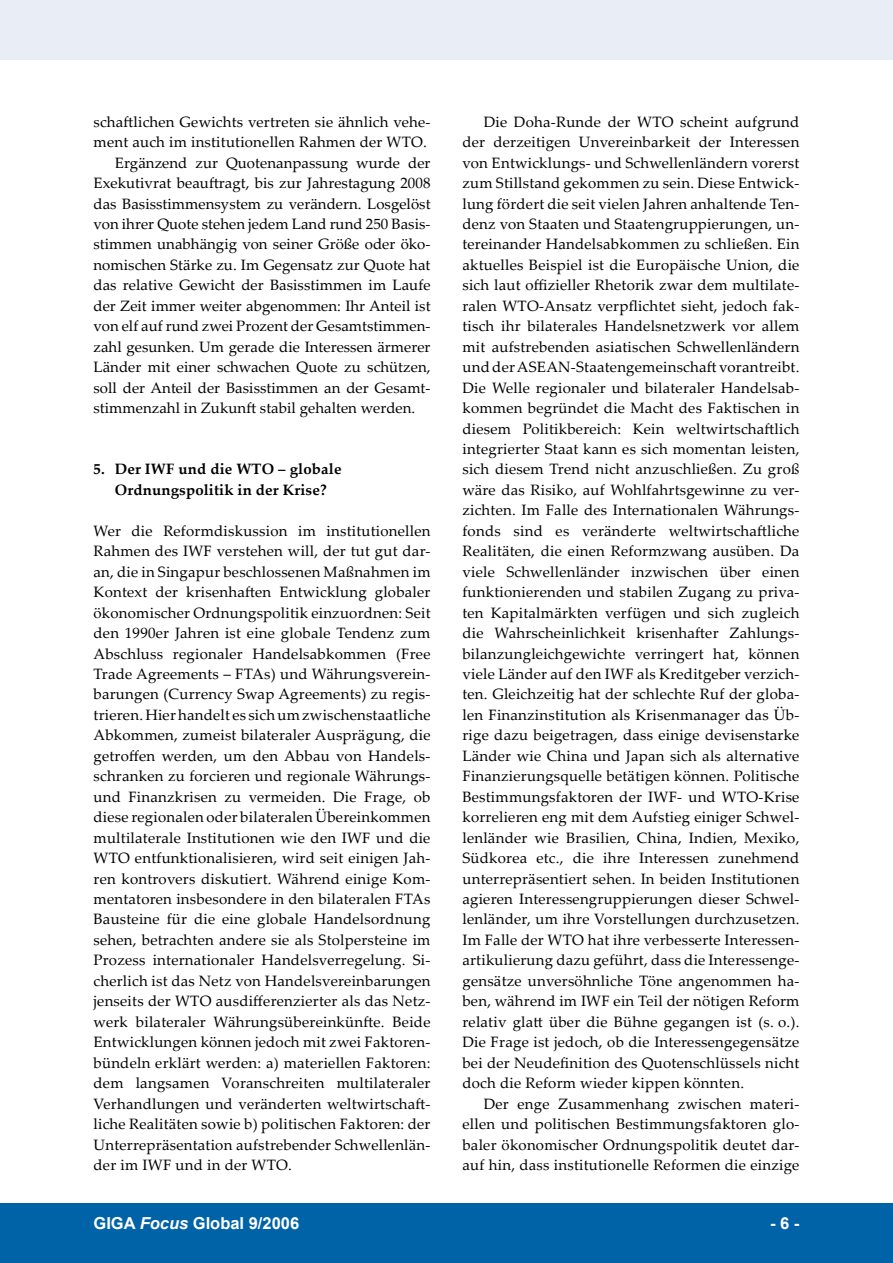
<style>
.page{position:relative;width:893px;height:1263px;background:#fff}
.page>*{position:absolute;margin:0;border:0;box-sizing:border-box;transform-origin:0 0}
.t1{font:700 16.5px "Arial";color:#fff}
.t2{font:15px/20.4px "Palatino Linotype";letter-spacing:.005em;color:#000;text-align:justify}
.t3{font:700 15px/20.4px "Palatino Linotype";letter-spacing:.01em;color:#000;text-align:center}
.s1{font-style:italic}
</style>
<div class="page">
<div style="left:0;top:1203px;width:893px;height:60px;background:#0063a8"></div>
<div style="left:0;top:0;width:893px;height:60px;background:#e8edf6"></div>
<p class="t2" style="left:94px;top:111px;width:338px">schaftlichen Gewichts vertreten sie ähnlich vehe-</p>
<p class="t2" style="left:94px;top:131px;width:335px">ment auch im institutionellen Rahmen der WTO.</p>
<p class="t2" style="left:115px;top:152px;width:317px">Ergänzend zur Quotenanpassung wurde der</p>
<p class="t2" style="left:94px;top:172px;width:338px">Exekutivrat beauftragt, bis zur Jahrestagung 2008</p>
<p class="t2" style="left:94px;top:193px;width:339px">das Basisstimmensystem zu verändern. Losgelöst</p>
<p class="t2" style="left:94px;top:213px;width:338px">von ihrer Quote stehen jedem Land rund 250 Basis-</p>
<p class="t2" style="left:94px;top:234px;width:338px">stimmen unabhängig von seiner Größe oder öko-</p>
<p class="t2" style="left:94px;top:254px;width:338px">nomischen Stärke zu. Im Gegensatz zur Quote hat</p>
<p class="t2" style="left:94px;top:274px;width:339px">das relative Gewicht der Basisstimmen im Laufe</p>
<p class="t2" style="left:94px;top:295px;width:339px">der Zeit immer weiter abgenommen: Ihr Anteil ist</p>
<p class="t2" style="left:94px;top:315px;width:338px">von elf auf rund zwei Prozent der Gesamtstimmen-</p>
<p class="t2" style="left:94px;top:336px;width:338px">zahl gesunken. Um gerade die Interessen ärmerer</p>
<p class="t2" style="left:94px;top:356px;width:338px">Länder mit einer schwachen Quote zu schützen,</p>
<p class="t2" style="left:94px;top:377px;width:338px">soll der Anteil der Basisstimmen an der Gesamt-</p>
<p class="t2" style="left:94px;top:397px;width:323px">stimmenzahl in Zukunft stabil gehalten werden.</p>
<p class="t3" style="left:94px;top:459px;width:249px">5. Der IWF und die WTO – globale<br>Ordnungspolitik in der Krise?</p>
<p class="t2" style="left:94px;top:520px;width:339px">Wer die Reformdiskussion im institutionellen Rahmen des IWF verstehen will, der tut gut dar&shy;an, die in Singapur beschlossenen Maßnahmen im Kontext der krisenhaften Entwicklung globaler ökonomischer Ordnungspolitik einzuordnen: Seit den 1990er Jahren ist eine globale Tendenz zum Abschluss regionaler Handelsabkommen (Free Trade Agreements – FTAs) und Währungsverein&shy;barungen (Currency Swap Agreements) zu regis&shy;trieren. Hier handelt es sich um zwischenstaatliche Abkommen, zumeist bilateraler Ausprägung, die getroffen werden, um den Abbau von Handels&shy;schranken zu forcieren und regionale Währungs&shy;und Finanzkrisen zu vermeiden. Die Frage, ob diese regionalen oder bilateralen Übereinkommen multilaterale Institutionen wie den IWF und die WTO entfunktionalisieren, wird seit einigen Jah&shy;ren kontrovers diskutiert. Während einige Kom&shy;mentatoren insbesondere in den bilateralen FTAs Bausteine für die eine globale Handelsordnung sehen, betrachten andere sie als Stolpersteine im Prozess internationaler Handelsverregelung. Si&shy;cherlich ist das Netz von Handelsvereinbarungen jenseits der WTO ausdifferenzierter als das Netz&shy;werk bilateraler Währungsübereinkünfte. Beide Entwicklungen können jedoch mit zwei Faktoren&shy;bündeln erklärt werden: a) materiellen Faktoren: dem langsamen Voranschreiten multilateraler Verhandlungen und veränderten weltwirtschaft&shy;liche Realitäten sowie b) politischen Faktoren: der Unterrepräsentation aufstrebender Schwellenlän&shy;der im IWF und in der WTO.</p>
<p class="t2" style="left:462px;top:111px;width:339px;text-indent:21px">Die Doha-Runde der WTO scheint aufgrund der derzeitigen Unvereinbarkeit der Interessen von Entwicklungs- und Schwellenländern vorerst zum Stillstand gekommen zu sein. Diese Entwick&shy;lung fördert die seit vielen Jahren anhaltende Ten&shy;denz von Staaten und Staatengruppierungen, un&shy;tereinander Handelsabkommen zu schließen. Ein aktuelles Beispiel ist die Europäische Union, die sich laut offizieller Rhetorik zwar dem multilate&shy;ralen WTO-Ansatz verpflichtet sieht, jedoch fak&shy;tisch ihr bilaterales Handelsnetzwerk vor allem mit aufstrebenden asiatischen Schwellenländern und der ASEAN-Staatengemeinschaft vorantreibt.<br>Die Welle regionaler und bilateraler Handelsab&shy;kommen begründet die Macht des Faktischen in diesem Politikbereich: Kein weltwirtschaftlich integrierter Staat kann es sich momentan leisten, sich diesem Trend nicht anzuschließen. Zu groß wäre das Risiko, auf Wohlfahrtsgewinne zu ver&shy;zichten. Im Falle des Internationalen Währungs&shy;fonds sind es veränderte weltwirtschaftliche Realitäten, die einen Reformzwang ausüben. Da viele Schwellenländer inzwischen über einen funktionierenden und stabilen Zugang zu priva&shy;ten Kapitalmärkten verfügen und sich zugleich die Wahrscheinlichkeit krisenhafter Zahlungs&shy;bilanzungleichgewichte verringert hat, können viele Länder auf den IWF als Kreditgeber verzich&shy;ten. Gleichzeitig hat der schlechte Ruf der globa&shy;len Finanzinstitution als Krisenmanager das Üb&shy;rige dazu beigetragen, dass einige devisenstarke Länder wie China und Japan sich als alternative Finanzierungsquelle betätigen können. Politische Bestimmungsfaktoren der IWF- und WTO-Krise korrelieren eng mit dem Aufstieg einiger Schwel&shy;lenländer wie Brasilien, China, Indien, Mexiko, Südkorea etc., die ihre Interessen zunehmend unterrepräsentiert sehen. In beiden Institutionen agieren Interessengruppierungen dieser Schwel&shy;lenländer, um ihre Vorstellungen durchzusetzen.<br>Im Falle der WTO hat ihre verbesserte Interessen&shy;artikulierung dazu geführt, dass die Interessenge&shy;gensätze unversöhnliche Töne angenommen ha&shy;ben, während im IWF ein Teil der nötigen Reform relativ glatt über die Bühne gegangen ist (s. o.).<br>Die Frage ist jedoch, ob die Interessengegensätze bei der Neudefinition des Quotenschlüssels nicht doch die Reform wieder kippen könnten.</p>
<p class="t2" style="left:462px;top:1093px;width:338px;text-indent:21px">Der enge Zusammenhang zwischen materi&shy;ellen und politischen Bestimmungsfaktoren glo&shy;baler ökonomischer Ordnungspolitik deutet dar&shy;auf hin, dass institutionelle Reformen die einzige</p>
<p class="t1" style="left:94px;top:1212px;width:207px">GIGA <span class="s1">Focus</span> Global 9/2006</p>
<p class="t1" style="left:770px;top:1212px;width:31px">- -</p>
</div>
